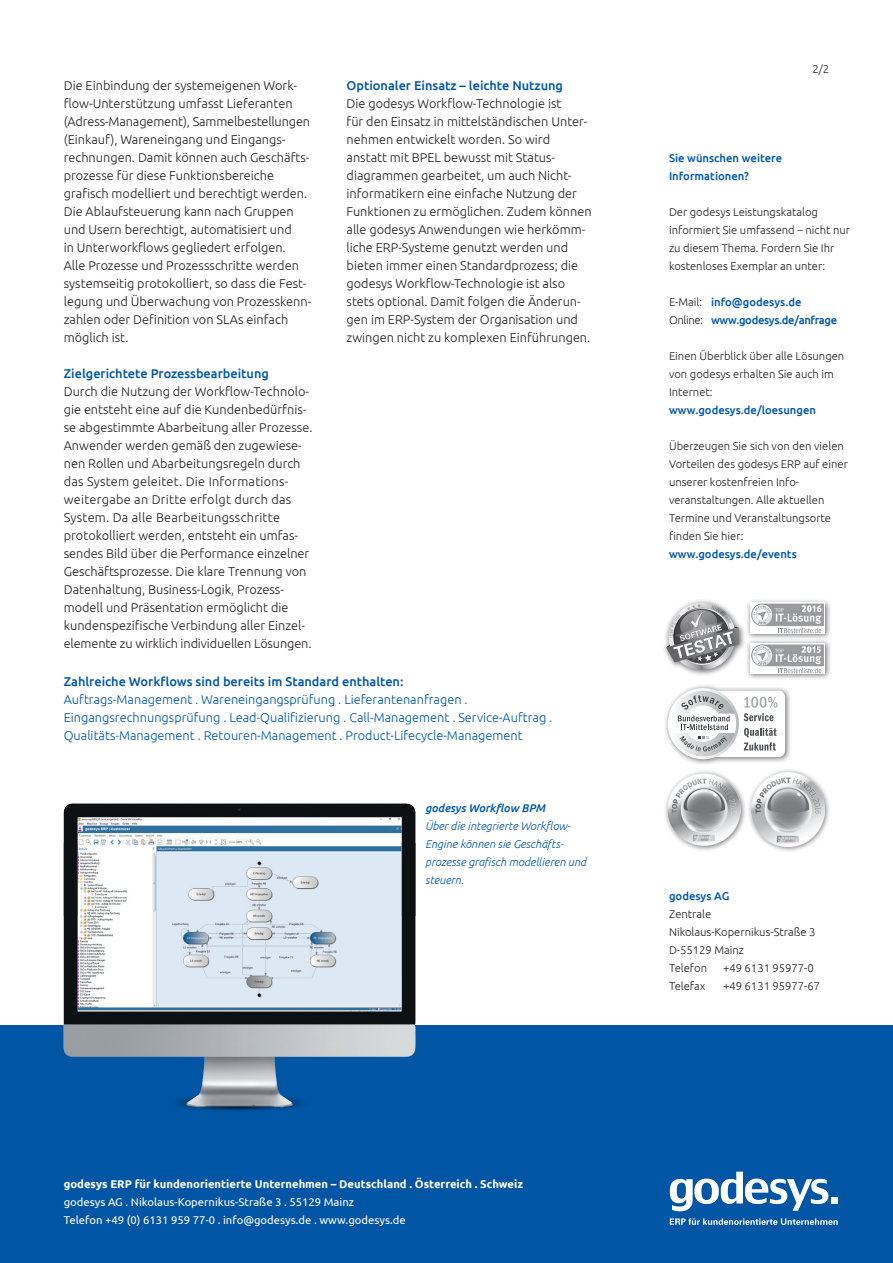
<style>
.page{position:relative;width:893px;height:1263px;background:#fff}
.page>*{position:absolute;margin:0;border:0;box-sizing:border-box;transform-origin:0 0}
.t1{font:300 12.75px/18px "Ubuntu";color:#231f20}
.t2{font:300 12.75px/18px "Ubuntu";color:#0155a5}
.t3{font:500 12.75px "Ubuntu";color:#0155a5}
.t4{font:300 11.25px/18px "Ubuntu";color:#231f20}
.t5{font:11.25px/18px "Ubuntu";color:#fff}
.t6{font:italic 300 11.25px/18px "Ubuntu";color:#0155a5}
.t7{font:500 11.25px/18px "Ubuntu";color:#0155a5}
.t8{font:700 11.25px "Ubuntu";color:#fff}
.t9{font:500 11.25px/18px "Ubuntu";letter-spacing:-.03em;color:#0155a5}
.t10{font:italic 500 11.25px "Ubuntu";color:#0155a5}
.s1{font-weight:300;color:#231f20}
</style>
<div class="page">
<div style="left:0;top:1025px;width:893px;height:238px;background:#0155a5"></div>
<div style="left:831px;top:1196px;width:7px;height:7px;background:#fff"></div>
<svg style="left:670px;top:1172px;width:158px;height:39px"></svg>
<svg style="left:670px;top:1218px;width:168px;height:7px"></svg>
<div style="left:662px;top:599px;width:84px;height:77px;background:#231f20;opacity:.65"></div>
<svg style="left:665px;top:603px;width:74px;height:71px"></svg>
<div style="left:746px;top:599px;width:85px;height:41px;background:#231f20;opacity:.65"></div>
<img style="left:750px;top:603px;width:75px;height:30px">
<div style="left:663px;top:684px;width:128px;height:82px;background:#231f20;opacity:.65"></div>
<svg style="left:668px;top:688px;width:71px;height:71px"></svg>
<svg style="left:670px;top:691px;width:115px;height:66px"></svg>
<div style="left:663px;top:769px;width:83px;height:83px;background:#231f20;opacity:.65"></div>
<img style="left:668px;top:773px;width:72px;height:73px">
<div style="left:747px;top:768px;width:84px;height:85px;background:#231f20;opacity:.65"></div>
<img style="left:751px;top:773px;width:73px;height:73px">
<div style="left:746px;top:639px;width:85px;height:41px;background:#231f20;opacity:.65"></div>
<img style="left:750px;top:643px;width:75px;height:31px">
<img style="left:63px;top:915px;width:353px;height:196px">
<img style="left:63px;top:803px;width:353px;height:112px">
<p class="t1" style="left:64px;top:76px;width:249px">Die Einbindung der systemeigenen Work&shy;flow-Unterstützung umfasst Lieferanten (Adress-Management), Sammelbestellungen (Einkauf), Wareneingang und Eingangs&shy;rechnungen. Damit können auch Geschäfts&shy;prozesse für diese Funktionsbereiche grafisch modelliert und berechtigt werden.<br>Die Ablaufsteuerung kann nach Gruppen und Usern berechtigt, automatisiert und<br>in Unterworkflows gegliedert erfolgen.<br>Alle Prozesse und Prozessschritte werden systemseitig protokolliert, so dass die Fest&shy;legung und Überwachung von Prozesskenn&shy;zahlen oder Definition von SLAs einfach möglich ist.</p>
<p class="t3" style="left:64px;top:365px;width:207px">Zielgerichtete Prozessbearbeitung</p>
<p class="t1" style="left:64px;top:382px;width:250px">Durch die Nutzung der Workflow-Technolo&shy;gie entsteht eine auf die Kundenbedürfnis&shy;se abgestimmte Abarbeitung aller Prozesse.<br>Anwender werden gemäß den zugewiese&shy;nen Rollen und Abarbeitungsregeln durch das System geleitet. Die Informations&shy;weitergabe an Dritte erfolgt durch das System. Da alle Bearbeitungsschritte protokolliert werden, entsteht ein umfas&shy;sendes Bild über die Performance einzelner Geschäftsprozesse. Die klare Trennung von Datenhaltung, Business-Logik, Prozess&shy;modell und Präsentation ermöglicht die kundenspezifische Verbindung aller Einzel&shy;elemente zu wirklich individuellen Lösungen.</p>
<p class="t3" style="left:347px;top:78px;width:218px">Optionaler Einsatz – leichte Nutzung</p>
<p class="t1" style="left:347px;top:94px;width:247px">Die godesys Workflow-Technologie ist<br>für den Einsatz in mittelständischen Unter&shy;nehmen entwickelt worden. So wird anstatt mit BPEL bewusst mit Status&shy;diagrammen gearbeitet, um auch Nicht&shy;informatikern eine einfache Nutzung der Funktionen zu ermöglichen. Zudem können alle godesys Anwendungen wie herkömm&shy;liche ERP-Systeme genutzt werden und bieten immer einen Standardprozess; die godesys Workflow-Technologie ist also stets optional. Damit folgen die Änderun&shy;gen im ERP-System der Organisation und zwingen nicht zu komplexen Einführungen.</p>
<p class="t3" style="left:64px;top:673px;width:341px">Zahlreiche Workflows sind bereits im Standard enthalten:</p>
<p class="t2" style="left:64px;top:690px;width:490px">Auftrags-Management . Wareneingangsprüfung . Lieferantenanfragen .<br>Eingangsrechnungsprüfung . Lead-Qualifizierung . Call-Management . Service-Auftrag .<br>Qualitäts-Management . Retouren-Management . Product-Lifecycle-Management</p>
<p class="t10" style="left:425px;top:801px;width:121px">godesys Workflow BPM</p>
<p class="t6" style="left:425px;top:817px;width:162px">Über die integrierte Workflow-<br>Engine können sie Geschäfts&shy;prozesse grafisch modellieren und steuern.</p>
<p class="t8" style="left:64px;top:1177px;width:461px">godesys ERP für kundenorientierte Unternehmen – Deutschland . Österreich . Schweiz</p>
<p class="t5" style="left:64px;top:1193px;width:343px">godesys AG . Nikolaus-Kopernikus-Straße 3 . 55129 Mainz<br>Telefon +49 (0) 6131 959 77-0 . info@godesys.de . www.godesys.de</p>
<p class="t4" style="left:812px;top:59px;width:18px">2/2</p>
<p class="t7" style="left:669px;top:149px;width:115px">Sie wünschen weitere<br>Informationen?</p>
<p class="t4" style="left:669px;top:203px;width:183px">Der godesys Leistungskatalog informiert Sie umfassend – nicht nur zu diesem Thema. Fordern Sie Ihr kostenloses Exemplar an unter:</p>
<p class="t9" style="left:669px;top:293px;width:170px"><span class="s1">E-Mail:</span> info@godesys.de<br><span class="s1">Online:</span> www.godesys.de/anfrage</p>
<p class="t4" style="left:669px;top:347px;width:177px">Einen Überblick über alle Lösungen von godesys erhalten Sie auch im<br>Internet:</p>
<p class="t7" style="left:669px;top:401px;width:149px">www.godesys.de/loesungen</p>
<p class="t4" style="left:669px;top:437px;width:180px">Überzeugen Sie sich von den vielen<br>Vorteilen des godesys ERP auf einer unserer kostenfreien Info&shy;veranstaltungen. Alle aktuellen<br>Termine und Veranstaltungsorte finden Sie hier:</p>
<p class="t7" style="left:669px;top:545px;width:129px">www.godesys.de/events</p>
<p class="t7" style="left:669px;top:887px;width:62px">godesys AG</p>
<p class="t4" style="left:669px;top:905px;width:148px">Zentrale<br>Nikolaus-Kopernikus-Straße 3<br>D-55129 Mainz<br>Telefon</p>
<p class="t4" style="left:723px;top:959px;width:92px">+49 6131 95977-0</p>
<p class="t4" style="left:669px;top:977px;width:38px">Telefax</p>
<p class="t4" style="left:723px;top:977px;width:99px">+49 6131 95977-67</p>
</div>
